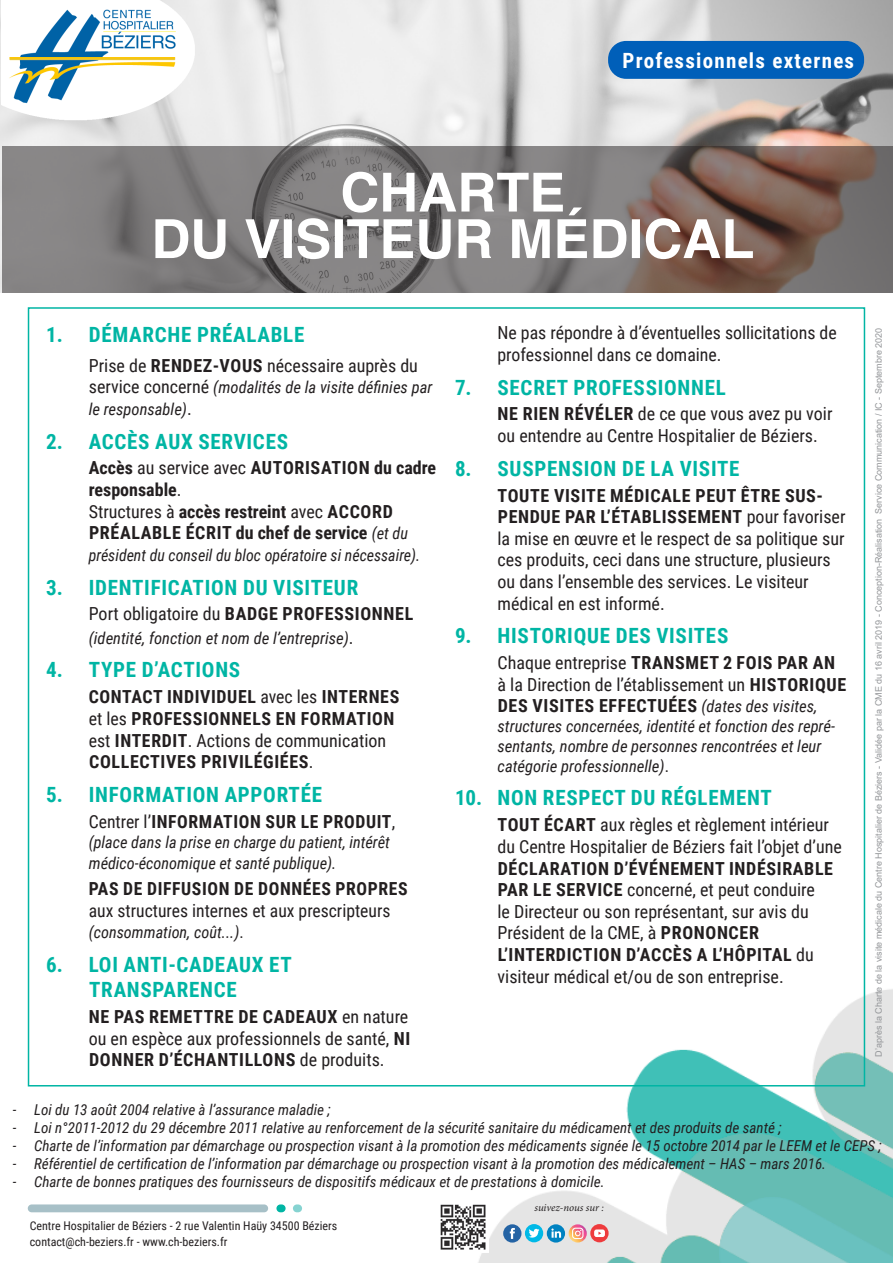
<style>
.page{position:relative;width:893px;height:1263px;background:#fff}
.page>*{position:absolute;margin:0;border:0;box-sizing:border-box;transform-origin:0 0}
.t1{font:700 54px/46.5px "Helvetica";color:#fff;text-align:center}
.titre2{font:700 21px/25.2px "Roboto Condensed";letter-spacing:.035em;color:#00b5a4;text-align:center}
.FULL_TEXT_COVER{font:700 21px "Roboto Condensed";letter-spacing:.06em;color:#fff}
.texte_courant{font:18px/21.6px "Roboto Condensed";color:#231f20}
.texte_courant-2{font:700 18px/21.6px "Roboto Condensed";letter-spacing:.035em;color:#231f20}
.texte_courant-3{font:700 18px/21.6px "Roboto Condensed";color:#231f20}
.titre2-2{font:18px "Roboto Condensed";color:#231f20}
.texte_courant-4{font:italic 16.5px/19.8px "Roboto Condensed";color:#231f20}
.titre2-3{font:italic 16.5px/21.6px "Roboto Condensed";color:#231f20}
.texte_courant-5{font:italic 16.5px "Roboto Condensed";color:#231f20;scale:.96 1}
.t2{font:italic 15px "Roboto Condensed";color:#231f20}
.t3{font:12px "Roboto Condensed";color:#231f20}
.t4{font:italic 10.8px "Minion Pro";letter-spacing:-.01em;color:#231f20}
.t5{font:9px "Arial";color:#939598}
.s1{font-weight:700}
.s2{font-style:normal;font-size:18px}
.s3{font-weight:400}
.s4{font-weight:400;font-style:italic;font-size:16.5px}
.s5{font-style:normal}
</style>
<div class="page">
<img style="left:410px;top:957px;width:483px;height:306px">
<img style="left:0;top:0;width:893px;height:293px">
<img style="left:1px;top:0;width:196px;height:123px">
<svg style="left:2px;top:146px;width:891px;height:147px;background:#7c7472"></svg>
<div style="left:608px;top:41px;width:256px;height:38px;background:#005fb9;border-radius:18px"></div>
<div style="left:28px;top:1204px;width:240px;height:8px;background:#a7c0c7;border-radius:4px"></div>
<div style="left:276px;top:1204px;width:10px;height:8px;background:#00b5a4;border-radius:4px"></div>
<div style="left:293px;top:1204px;width:9px;height:8px;background:#86d3d1;border-radius:4px"></div>
<img style="left:438px;top:1201px;width:51px;height:51px">
<div style="left:525px;top:1224px;width:18px;height:18px;background:#00b9e7;border-radius:50%"></div>
<svg style="left:529px;top:1229px;width:10px;height:9px"></svg>
<div style="left:503px;top:1224px;width:18px;height:18px;background:#2463a4;border-radius:50%"></div>
<svg style="left:510px;top:1228px;width:5px;height:11px"></svg>
<div style="left:590px;top:1224px;width:19px;height:18px;background:#ee3b3d;border-radius:50%"></div>
<svg style="left:594px;top:1229px;width:11px;height:8px"></svg>
<svg style="left:569px;top:1224px;width:18px;height:18px"></svg>
<div style="left:547px;top:1224px;width:18px;height:18px;background:#0082c1;border-radius:50%"></div>
<svg style="left:551px;top:1228px;width:10px;height:10px"></svg>
<p class="FULL_TEXT_COVER" style="left:623px;top:46px;width:233px">Professionnels externes</p>
<p class="t1" style="left:151px;top:172px;width:605px">CHARTE<br>DU VISITEUR MÉDICAL</p>
<p class="titre2" style="left:46px;top:321px;width:260px">1. DÉMARCHE PRÉALABLE</p>
<p class="titre2-2" style="left:89px;top:353px;width:331px">Prise de <span class="s1">RENDEZ-VOUS</span> nécessaire auprès du</p>
<p class="titre2-3" style="left:89px;top:376px;width:345px"><span class="s2">service concerné</span> (modalités de la visite définies par le responsable)<span class="s2">.</span></p>
<p class="titre2" style="left:46px;top:428px;width:243px">2. ACCÈS AUX SERVICES</p>
<p class="texte_courant-3" style="left:89px;top:456px;width:349px">Accès <span class="s3">au service avec</span> AUTORISATION du cadre responsable<span class="s3">.<br>Structures à</span> accès restreint <span class="s3">avec</span> ACCORD PRÉALABLE ÉCRIT du chef de service <span class="s4">(et du</span></p>
<p class="texte_courant-5" style="left:89px;top:543px;width:347px">président du conseil du bloc opératoire si nécessaire).</p>
<p class="titre2" style="left:46px;top:574px;width:314px">3. IDENTIFICATION DU VISITEUR</p>
<p class="texte_courant-2" style="left:89px;top:602px;width:326px"><span class="s3">Port obligatoire du</span> BADGE PROFESSIONNEL</p>
<p class="texte_courant-4" style="left:89px;top:627px;width:266px">(identité, fonction et nom de l’entreprise)<span class="s2">.</span></p>
<p class="titre2" style="left:46px;top:657px;width:196px">4. TYPE D’ACTIONS</p>
<p class="texte_courant-2" style="left:89px;top:685px;width:312px">CONTACT INDIVIDUEL <span class="s3">avec les</span> INTERNES <span class="s3">et les</span> PROFESSIONNELS EN FORMATION <span class="s3">est</span> INTERDIT<span class="s3">. Actions de communication </span>COLLECTIVES PRIVILÉGIÉES<span class="s3">.</span></p>
<p class="titre2" style="left:46px;top:781px;width:277px">5. INFORMATION APPORTÉE</p>
<p class="texte_courant-2" style="left:89px;top:810px;width:308px"><span class="s3">Centrer l’</span>INFORMATION SUR LE PRODUIT<span class="s3">,</span></p>
<p class="texte_courant-4" style="left:89px;top:830px;width:302px;line-height:21.6px">(place dans la prise en charge du patient, intérêt médico-économique et santé publique).</p>
<p class="texte_courant" style="left:89px;top:877px;width:320px"><span class="s1">PAS DE DIFFUSION DE DONNÉES PROPRES </span>aux structures internes et aux prescripteurs</p>
<p class="texte_courant-4" style="left:89px;top:922px;width:156px">(consommation, coût...)<span class="s5">.</span></p>
<p class="titre2" style="left:46px;top:951px;width:247px">6. LOI ANTI-CADEAUX ET<br>TRANSPARENCE</p>
<p class="texte_courant" style="left:89px;top:1005px;width:323px;text-align:justify"><span class="s1">NE PAS REMETTRE DE CADEAUX</span> en nature ou en espèce aux professionnels de santé, <span class="s1">NI DONNER D’ÉCHANTILLONS</span> de produits.</p>
<p class="texte_courant" style="left:497px;top:321px;width:341px">Ne pas répondre à d’éventuelles sollicitations de professionnel dans ce domaine.</p>
<p class="titre2" style="left:455px;top:374px;width:272px">7. SECRET PROFESSIONNEL</p>
<p class="texte_courant" style="left:497px;top:403px;width:336px"><span class="s1">NE RIEN RÉVÉLER</span> de ce que vous avez pu voir ou entendre au Centre Hospitalier de Béziers.</p>
<p class="titre2" style="left:455px;top:455px;width:286px">8. SUSPENSION DE LA VISITE</p>
<p class="texte_courant" style="left:497px;top:484px;width:349px"><span class="s1">TOUTE VISITE MÉDICALE PEUT ÊTRE SUS-PENDUE PAR L’ÉTABLISSEMENT</span> pour favoriser la mise en œuvre et le respect de sa politique sur ces produits, ceci dans une structure, plusieurs ou dans l’ensemble des services. Le visiteur médical en est informé.</p>
<p class="titre2" style="left:455px;top:622px;width:275px">9. HISTORIQUE DES VISITES</p>
<p class="texte_courant-2" style="left:497px;top:651px;width:350px"><span class="s3">Chaque entreprise</span> TRANSMET 2 FOIS PAR AN <span class="s3">à la Direction de l’établissement un</span> HISTORIQUE<br>DES VISITES EFFECTUÉES <span class="s4">(dates des visites,</span></p>
<p class="texte_courant-4" style="left:497px;top:716px;width:339px">structures concernées, identité et fonction des repré&shy;sentants, nombre de personnes rencontrées et leur catégorie professionnelle)<span class="s5">.</span></p>
<p class="titre2" style="left:455px;top:785px;width:318px">10. NON RESPECT DU RÉGLEMENT</p>
<p class="texte_courant" style="left:497px;top:813px;width:346px"><span class="s1">TOUT ÉCART</span> aux règles et règlement intérieur du Centre Hospitalier de Béziers fait l’objet d’une <span class="s1">DÉCLARATION D’ÉVÉNEMENT INDÉSIRABLE PAR LE SERVICE</span> concerné, et peut conduire<br>le Directeur ou son représentant, sur avis du Président de la CME, à <span class="s1">PRONONCER L’INTERDICTION D’ACCÈS A L’HÔPITAL</span> du visiteur médical et/ou de son entreprise.</p>
<p class="t5" style="left:872px;top:1057px;width:731px;rotate:-90deg">D’après la Charte de la visite médicale du Centre Hospitalier de Béziers - Validée par la CME du 16 avril 2019 - Conception-Réalisation Service Communication / IC - Septembre 2020</p>
<p class="t2" style="left:13px;top:1099px;width:319px">- Loi du 13 août 2004 relative à l’assurance maladie ;</p>
<p class="t2" style="left:13px;top:1117px;width:770px">- Loi n°2011-2012 du 29 décembre 2011 relative au renforcement de la sécurité sanitaire du médicament et des produits de santé ;</p>
<p class="t2" style="left:13px;top:1135px;width:870px">- Charte de l’information par démarchage ou prospection visant à la promotion des médicaments signée le 15 octobre 2014 par le LEEM et le CEPS ;</p>
<p class="t2" style="left:13px;top:1153px;width:815px">- Référentiel de certification de l’information par démarchage ou prospection visant à la promotion des médicalement – HAS – mars 2016.</p>
<p class="t2" style="left:13px;top:1171px;width:593px">- Charte de bonnes pratiques des fournisseurs de dispositifs médicaux et de prestations à domicile.</p>
<p class="t3" style="left:30px;top:1217px;width:309px">Centre Hospitalier de Béziers - 2 rue Valentin Haüy 34500 Béziers</p>
<p class="t3" style="left:30px;top:1233px;width:199px">contact@ch-beziers.fr - www.ch-beziers.fr</p>
<p class="t4" style="left:534px;top:1200px;width:71px">suivez-nous sur :</p>
</div>
